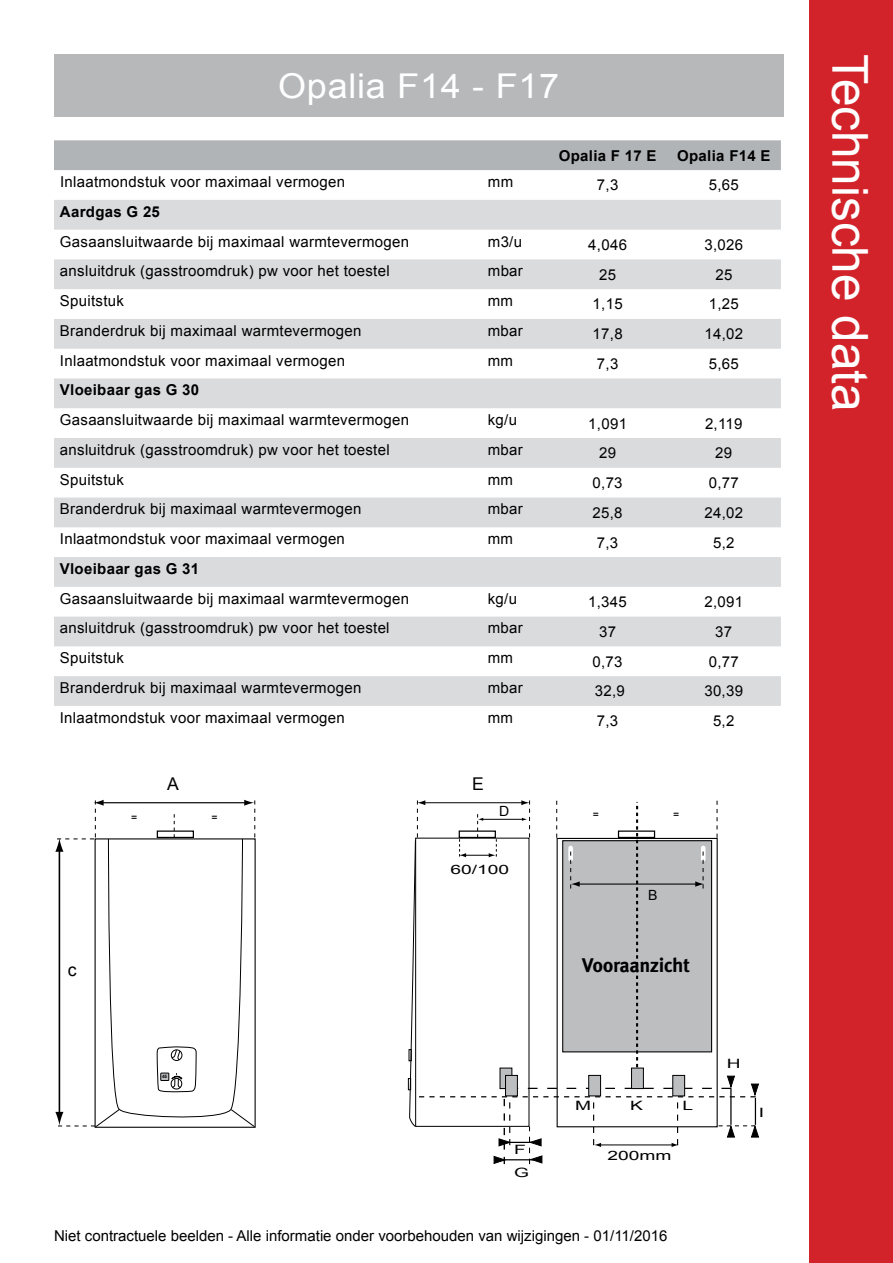
<style>
.page{position:relative;width:893px;height:1263px;background:#fff}
.page>*{position:absolute;margin:0;border:0;box-sizing:border-box;transform-origin:0 0}
.t1{font:49.5px "Arial";color:#fff}
.t2{font:34.2px "Arial";letter-spacing:.02em;color:#fff;scale:1.05 1}
.t3{font:700 19.8px "Meta Pro";letter-spacing:-.02em;color:#000}
.t4{font:17.55px "Arial";color:#000}
.t5{font:15px "Arial";letter-spacing:.02em;color:#000}
.t6{font:15px "Arial";color:#000}
.t7{font:700 15px "Arial";letter-spacing:.02em;color:#000}
.t8{font:14.1px "Arial";color:#000}
.t9{font:12.9px/23px "Arial";color:#000;scale:1.49 1}
.t10{font:10.5px "Arial";color:#000}
.t11{font:700 4.65px "Arial";color:#000}
</style>
<div class="page">
<div style="left:54px;top:54px;width:730px;height:63px;background:#b6b8ba"></div>
<div style="left:54px;top:140px;width:727px;height:30px;background:#b1b4b6"></div>
<svg style="left:54px;top:200px;width:727px;height:506px;fill:#dadbdc"></svg>
<svg style="left:55px;top:799px;width:200px;height:328px"></svg>
<svg style="left:408px;top:800px;width:351px;height:364px"></svg>
<hr style="left:503px;top:1159px;width:32px;height:1px;background:#000">
<div style="left:809px;top:0;width:84px;height:1263px;background:#d2232a"></div>
<h2 class="t2" style="left:278px;top:63px;width:269px">Opalia F14 - F17</h2>
<p class="t7" style="left:559px;top:145px;width:99px">Opalia F 17 E</p>
<p class="t7" style="left:677px;top:145px;width:95px">Opalia F14 E</p>
<p class="t5" style="left:60px;top:172px;width:287px">Inlaatmondstuk voor maximaal vermogen</p>
<p class="t5" style="left:488px;top:172px;width:27px">mm</p>
<p class="t5" style="left:597px;top:175px;width:23px">7,3</p>
<p class="t5" style="left:709px;top:175px;width:32px">5,65</p>
<p class="t7" style="left:60px;top:201px;width:102px">Aardgas G 25</p>
<p class="t5" style="left:60px;top:231px;width:351px">Gasaansluitwaarde bij maximaal warmtevermogen</p>
<p class="t5" style="left:488px;top:231px;width:36px">m3/u</p>
<p class="t5" style="left:588px;top:235px;width:40px">4,046</p>
<p class="t5" style="left:704px;top:235px;width:40px">3,026</p>
<p class="t5" style="left:60px;top:261px;width:331px">ansluitdruk (gasstroomdruk) pw voor het toestel</p>
<p class="t5" style="left:488px;top:261px;width:37px">mbar</p>
<p class="t5" style="left:599px;top:265px;width:18px">25</p>
<p class="t5" style="left:715px;top:265px;width:18px">25</p>
<p class="t5" style="left:60px;top:291px;width:66px">Spuitstuk</p>
<p class="t5" style="left:488px;top:291px;width:27px">mm</p>
<p class="t5" style="left:593px;top:294px;width:32px">1,15</p>
<p class="t5" style="left:709px;top:294px;width:32px">1,25</p>
<p class="t5" style="left:60px;top:321px;width:303px">Branderdruk bij maximaal warmtevermogen</p>
<p class="t5" style="left:488px;top:321px;width:37px">mbar</p>
<p class="t5" style="left:593px;top:324px;width:32px">17,8</p>
<p class="t5" style="left:704px;top:324px;width:40px">14,02</p>
<p class="t5" style="left:60px;top:350px;width:287px">Inlaatmondstuk voor maximaal vermogen</p>
<p class="t5" style="left:488px;top:350px;width:27px">mm</p>
<p class="t5" style="left:597px;top:354px;width:23px">7,3</p>
<p class="t5" style="left:709px;top:354px;width:32px">5,65</p>
<p class="t7" style="left:60px;top:380px;width:141px">Vloeibaar gas G 30</p>
<p class="t5" style="left:60px;top:410px;width:351px">Gasaansluitwaarde bij maximaal warmtevermogen</p>
<p class="t5" style="left:488px;top:410px;width:31px">kg/u</p>
<p class="t5" style="left:588px;top:413px;width:40px">1,091</p>
<p class="t5" style="left:705px;top:413px;width:39px">2,119</p>
<p class="t5" style="left:60px;top:440px;width:331px">ansluitdruk (gasstroomdruk) pw voor het toestel</p>
<p class="t5" style="left:488px;top:440px;width:37px">mbar</p>
<p class="t5" style="left:599px;top:443px;width:18px">29</p>
<p class="t5" style="left:715px;top:443px;width:18px">29</p>
<p class="t5" style="left:60px;top:470px;width:66px">Spuitstuk</p>
<p class="t5" style="left:488px;top:470px;width:27px">mm</p>
<p class="t5" style="left:593px;top:473px;width:32px">0,73</p>
<p class="t5" style="left:709px;top:473px;width:32px">0,77</p>
<p class="t5" style="left:60px;top:499px;width:303px">Branderdruk bij maximaal warmtevermogen</p>
<p class="t5" style="left:488px;top:499px;width:37px">mbar</p>
<p class="t5" style="left:593px;top:503px;width:32px">25,8</p>
<p class="t5" style="left:704px;top:503px;width:40px">24,02</p>
<p class="t5" style="left:60px;top:529px;width:287px">Inlaatmondstuk voor maximaal vermogen</p>
<p class="t5" style="left:488px;top:529px;width:27px">mm</p>
<p class="t5" style="left:597px;top:532px;width:23px">7,3</p>
<p class="t5" style="left:713px;top:532px;width:23px">5,2</p>
<p class="t7" style="left:60px;top:559px;width:141px">Vloeibaar gas G 31</p>
<p class="t5" style="left:60px;top:589px;width:351px">Gasaansluitwaarde bij maximaal warmtevermogen</p>
<p class="t5" style="left:488px;top:589px;width:31px">kg/u</p>
<p class="t5" style="left:588px;top:592px;width:40px">1,345</p>
<p class="t5" style="left:704px;top:592px;width:40px">2,091</p>
<p class="t5" style="left:60px;top:618px;width:331px">ansluitdruk (gasstroomdruk) pw voor het toestel</p>
<p class="t5" style="left:488px;top:618px;width:37px">mbar</p>
<p class="t5" style="left:599px;top:622px;width:18px">37</p>
<p class="t5" style="left:715px;top:622px;width:18px">37</p>
<p class="t5" style="left:60px;top:648px;width:66px">Spuitstuk</p>
<p class="t5" style="left:488px;top:648px;width:27px">mm</p>
<p class="t5" style="left:592px;top:651px;width:32px">0,73</p>
<p class="t5" style="left:709px;top:651px;width:32px">0,77</p>
<p class="t5" style="left:60px;top:678px;width:303px">Branderdruk bij maximaal warmtevermogen</p>
<p class="t5" style="left:488px;top:678px;width:37px">mbar</p>
<p class="t5" style="left:595px;top:681px;width:32px">32,9</p>
<p class="t5" style="left:704px;top:681px;width:40px">30,39</p>
<p class="t5" style="left:60px;top:708px;width:287px">Inlaatmondstuk voor maximaal vermogen</p>
<p class="t5" style="left:488px;top:708px;width:27px">mm</p>
<p class="t5" style="left:597px;top:711px;width:23px">7,3</p>
<p class="t5" style="left:713px;top:711px;width:23px">5,2</p>
<p class="t4" style="left:167px;top:772px;width:13px">A</p>
<p class="t10" style="left:131px;top:810px;width:8px">=</p>
<p class="t10" style="left:212px;top:810px;width:8px">=</p>
<p class="t4" style="left:68px;top:958px;width:10px">c</p>
<p class="t11" style="left:162px;top:1073px;width:7px">45</p>
<p class="t4" style="left:472px;top:772px;width:13px">E</p>
<p class="t8" style="left:499px;top:802px;width:12px">D</p>
<p class="t10" style="left:593px;top:807px;width:8px">=</p>
<p class="t10" style="left:673px;top:807px;width:8px">=</p>
<p class="t9" style="left:450px;top:858px;width:41px">60/100</p>
<p class="t8" style="left:648px;top:886px;width:11px">B</p>
<h3 class="t3" style="left:582px;top:953px;width:109px">Vooraanzicht</h3>
<p class="t9" style="left:514px;top:1138px;width:12px">F<br>G</p>
<p class="t9" style="left:565px;top:1094px;width:19px">LM</p>
<p class="t9" style="left:630px;top:1094px;width:10px">K</p>
<p class="t9" style="left:682px;top:1094px;width:9px">L</p>
<p class="t9" style="left:607px;top:1144px;width:44px">200mm</p>
<p class="t6" style="left:54px;top:1226px;width:615px">Niet contractuele beelden - Alle informatie onder voorbehouden van wijzigingen - 01/11/2016</p>
<p class="t9" style="left:727px;top:1052px;width:11px">H</p>
<p class="t9" style="left:759px;top:1101px;width:5px">I</p>
<h1 class="t1" style="left:882px;top:54px;width:359px;rotate:90deg">Technische data</h1>
</div>
